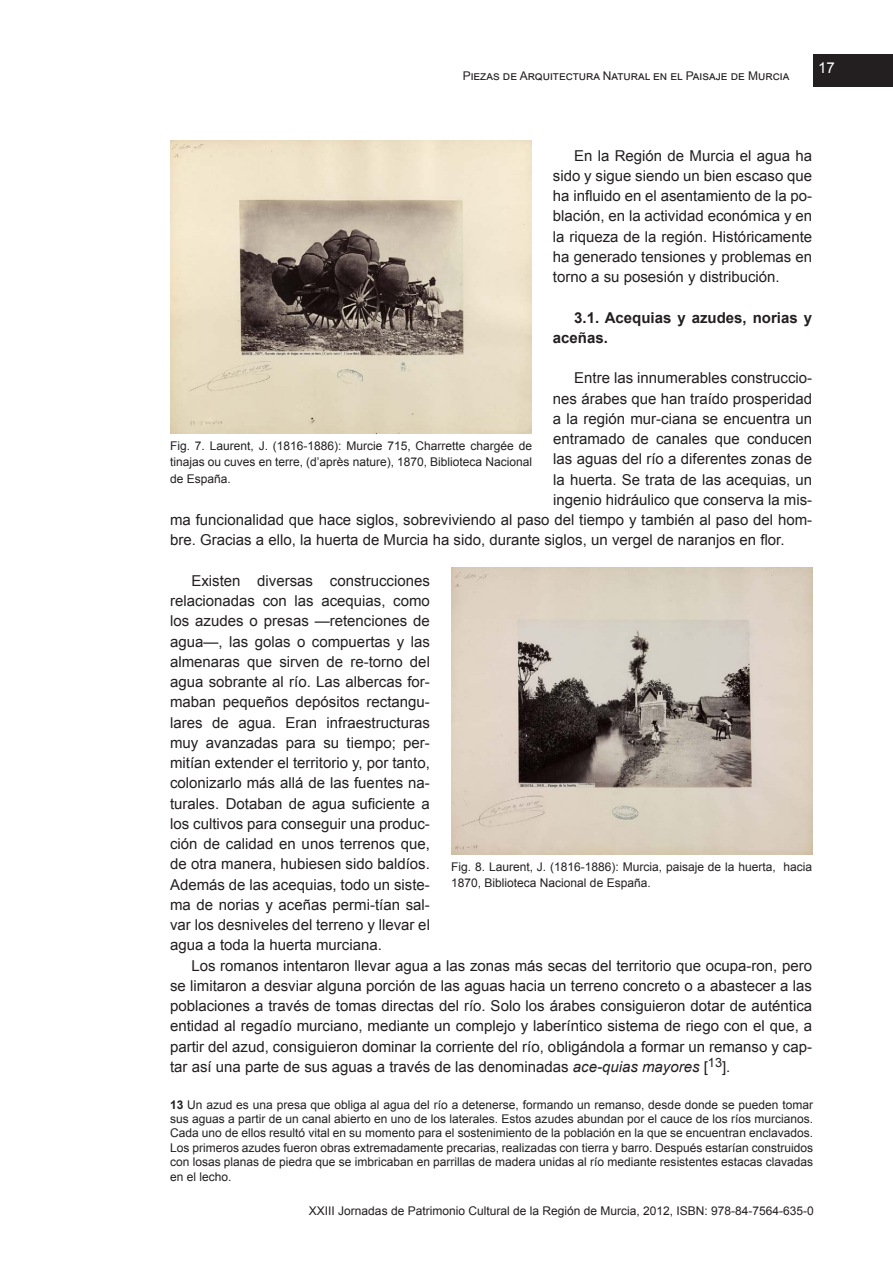
<style>
.page{position:relative;width:893px;height:1263px;background:#fff}
.page>*{position:absolute;margin:0;border:0;box-sizing:border-box;transform-origin:0 0}
.t1{font:15px/20.2px "Arial";color:#231f20;text-align:justify}
.t2{font:700 15px/20.2px "Arial";color:#231f20}
.t3{font:15px "Arial";color:#fff}
.t4{font:12px/14.4px "Arial";color:#231f20;text-align:justify}
.s1{font-style:italic}
.s2{font-weight:700}
</style>
<div class="page">
<div style="left:814px;top:55px;width:79px;height:32px;background:#231f20"></div>
<img style="left:170px;top:140px;width:362px;height:293px">
<img style="left:451px;top:567px;width:361px;height:288px">
<p class="t4" style="left:463px;top:68px;width:328px">Piezas de Arquitectura Natural en el Paisaje de Murcia</p>
<p class="t3" style="left:818px;top:57px;width:18px">17</p>
<p class="t1" style="left:553px;top:145px;width:261px;text-indent:21px">En la Región de Murcia el agua ha sido y sigue siendo un bien escaso que ha influido en el asentamiento de la po&shy;blación, en la actividad económica y en la riqueza de la región. Históricamente ha generado tensiones y problemas en torno a su posesión y distribución.</p>
<p class="t2" style="left:553px;top:307px;width:261px;text-indent:21px">3.1. Acequias y azudes, norias y aceñas.</p>
<p class="t1" style="left:574px;top:368px;width:240px">Entre las innumerables construccio-</p>
<p class="t1" style="left:553px;top:388px;width:261px">nes árabes que han traído prosperidad</p>
<p class="t1" style="left:553px;top:408px;width:261px">a la región mur-ciana se encuentra un</p>
<p class="t1" style="left:553px;top:429px;width:260px">entramado de canales que conducen</p>
<p class="t1" style="left:553px;top:449px;width:260px">las aguas del río a diferentes zonas de</p>
<p class="t1" style="left:553px;top:469px;width:260px">la huerta. Se trata de las acequias, un</p>
<p class="t1" style="left:553px;top:489px;width:260px">ingenio hidráulico que conserva la mis-</p>
<p class="t1" style="left:170px;top:510px;width:644px">ma funcionalidad que hace siglos, sobreviviendo al paso del tiempo y también al paso del hom-</p>
<p class="t1" style="left:170px;top:530px;width:616px">bre. Gracias a ello, la huerta de Murcia ha sido, durante siglos, un vergel de naranjos en flor.</p>
<p class="t1" style="left:170px;top:570px;width:261px;text-indent:21px">Existen diversas construcciones relacionadas con las acequias, como los azudes o presas —retenciones de agua—, las golas o compuertas y las almenaras que sirven de re-torno del agua sobrante al río. Las albercas for&shy;maban pequeños depósitos rectangu&shy;lares de agua. Eran infraestructuras muy avanzadas para su tiempo; per&shy;mitían extender el territorio y, por tanto, colonizarlo más allá de las fuentes na&shy;turales. Dotaban de agua suficiente a los cultivos para conseguir una produc&shy;ción de calidad en unos terrenos que, de otra manera, hubiesen sido baldíos.<br>Además de las acequias, todo un siste&shy;ma de norias y aceñas permi-tían sal&shy;var los desniveles del terreno y llevar el agua a toda la huerta murciana.</p>
<p class="t1" style="left:170px;top:955px;width:644px;text-indent:21px">Los romanos intentaron llevar agua a las zonas más secas del territorio que ocupa-ron, pero se limitaron a desviar alguna porción de las aguas hacia un terreno concreto o a abastecer a las poblaciones a través de tomas directas del río. Solo los árabes consiguieron dotar de auténtica entidad al regadío murciano, mediante un complejo y laberíntico sistema de riego con el que, a partir del azud, consiguieron dominar la corriente del río, obligándola a formar un remanso y cap&shy;tar así una parte de sus aguas a través de las denominadas <span class="s1">ace-quias mayores</span> [<sup>13</sup>].</p>
<p class="t4" style="left:170px;top:437px;width:363px;line-height:16.5px">Fig. 7. Laurent, J. (1816-1886): Murcie 715, Charrette chargée de tinajas ou cuves en terre, (d’après nature), 1870, Biblioteca Nacional de España.</p>
<p class="t4" style="left:451px;top:858px;width:362px;line-height:16.5px">Fig. 8. Laurent, J. (1816-1886): Murcia, paisaje de la huerta, hacia<br>1870, Biblioteca Nacional de España.</p>
<p class="t4" style="left:170px;top:1097px;width:645px"><span class="s2">13</span> Un azud es una presa que obliga al agua del río a detenerse, formando un remanso, desde donde se pueden tomar sus aguas a partir de un canal abierto en uno de los laterales. Estos azudes abundan por el cauce de los ríos murcianos.<br>Cada uno de ellos resultó vital en su momento para el sostenimiento de la población en la que se encuentran enclavados.<br>Los primeros azudes fueron obras extremadamente precarias, realizadas con tierra y barro. Después estarían construidos con losas planas de piedra que se imbricaban en parrillas de madera unidas al río mediante resistentes estacas clavadas en el lecho.</p>
<p class="t4" style="left:309px;top:1203px;width:506px">XXIII Jornadas de Patrimonio Cultural de la Región de Murcia, 2012, ISBN: 978-84-7564-635-0</p>
</div>
